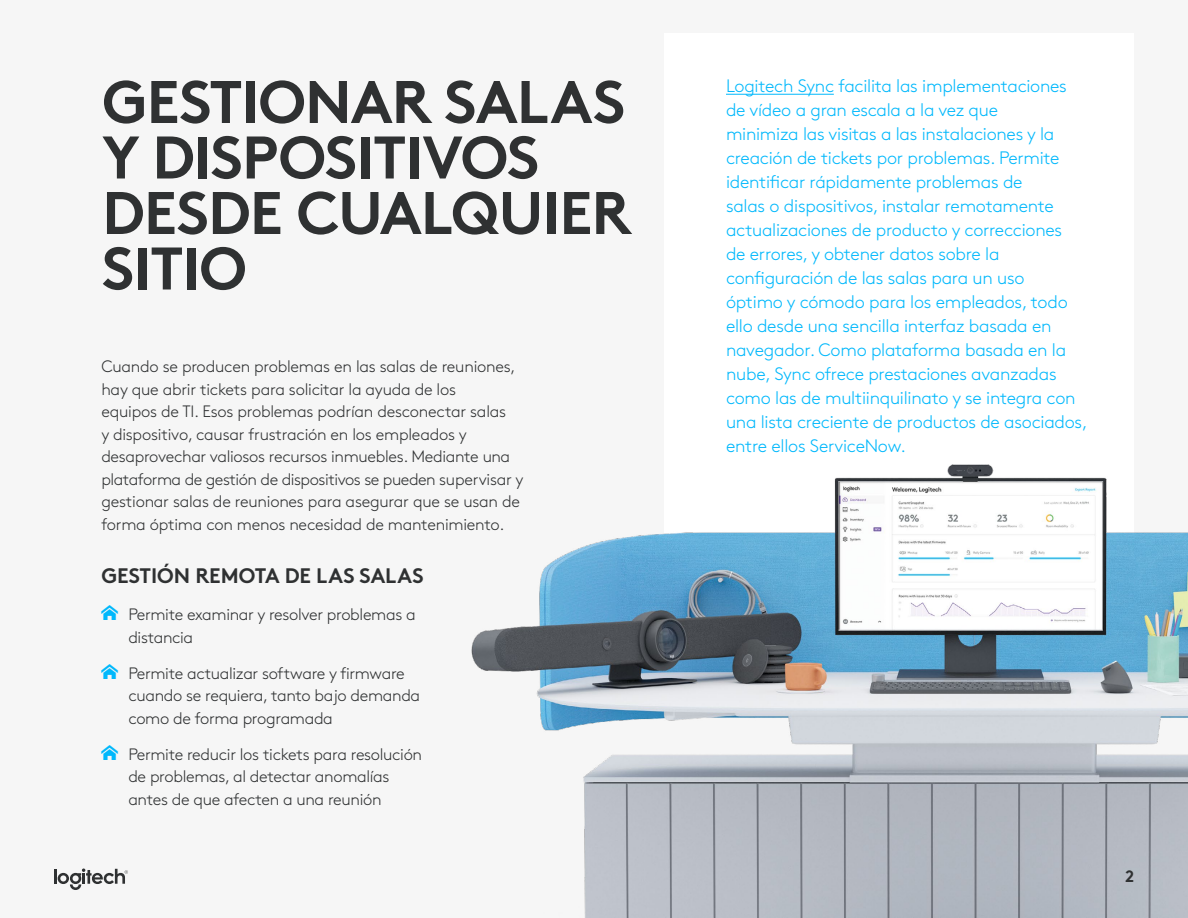
<style>
.page{position:relative;width:1188px;height:918px;background:#f6f6f6}
.page>*{position:absolute;margin:0;border:0;box-sizing:border-box;transform-origin:0 0}
.t1{font:700 60px/55.5px "Brown Pro";letter-spacing:-.015em;color:#2f3132}
.t2{font:700 21px "Brown Pro";letter-spacing:-.005em;color:#2f3132}
.t3{font:300 18px/24px "Brown Pro";letter-spacing:-.015em;color:#00b8fc}
.t4{font:300 16.5px/22.5px "Brown Pro";letter-spacing:-.02em;color:#2f3132}
.t5{font:700 16.5px "Brown Pro";color:#2f3132}
</style>
<div class="page">
<div style="left:665px;top:33px;width:469px;height:588px;background:#fff"></div>
<img style="left:471px;top:464px;width:717px;height:454px">
<hr style="left:726px;top:94px;width:108px;height:1px;background:#00b8fc">
<hr style="left:54px;top:869px;width:3px;height:15px;background:#2f3132">
<svg style="left:58px;top:868px;width:70px;height:22px"></svg>
<h1 class="t1" style="left:102px;top:68px;width:531px">GESTIONAR SALAS<br>Y DISPOSITIVOS<br>DESDE CUALQUIER<br>SITIO</h1>
<p class="t3" style="left:726px;top:73px;width:363px">Logitech Sync facilita las implementaciones de vídeo a gran escala a la vez que<br>minimiza las visitas a las instalaciones y la creación de tickets por problemas. Permite identificar rápidamente problemas de<br>salas o dispositivos, instalar remotamente actualizaciones de producto y correcciones<br>de errores, y obtener datos sobre la configuración de las salas para un uso<br>óptimo y cómodo para los empleados, todo ello desde una sencilla interfaz basada en navegador. Como plataforma basada en la nube, Sync ofrece prestaciones avanzadas como las de multiinquilinato y se integra con una lista creciente de productos de asociados, entre ellos ServiceNow.</p>
<p class="t4" style="left:101px;top:354px;width:424px">Cuando se producen problemas en las salas de reuniones, hay que abrir tickets para solicitar la ayuda de los<br>equipos de TI. Esos problemas podrían desconectar salas<br>y dispositivo, causar frustración en los empleados y desaprovechar valiosos recursos inmuebles. Mediante una plataforma de gestión de dispositivos se pueden supervisar y gestionar salas de reuniones para asegurar que se usan de forma óptima con menos necesidad de mantenimiento.</p>
<p class="t2" style="left:101px;top:558px;width:324px">GESTIÓN REMOTA DE LAS SALAS</p>
<p class="t4" style="left:128px;top:602px;width:289px">Permite examinar y resolver problemas a distancia</p>
<p class="t4" style="left:128px;top:661px;width:293px">Permite actualizar software y firmware cuando se requiera, tanto bajo demanda como de forma programada</p>
<p class="t4" style="left:128px;top:742px;width:295px">Permite reducir los tickets para resolución de problemas, al detectar anomalías antes de que afecten a una reunión</p>
<p class="t5" style="left:1125px;top:863px;width:10px">2</p>
</div>
